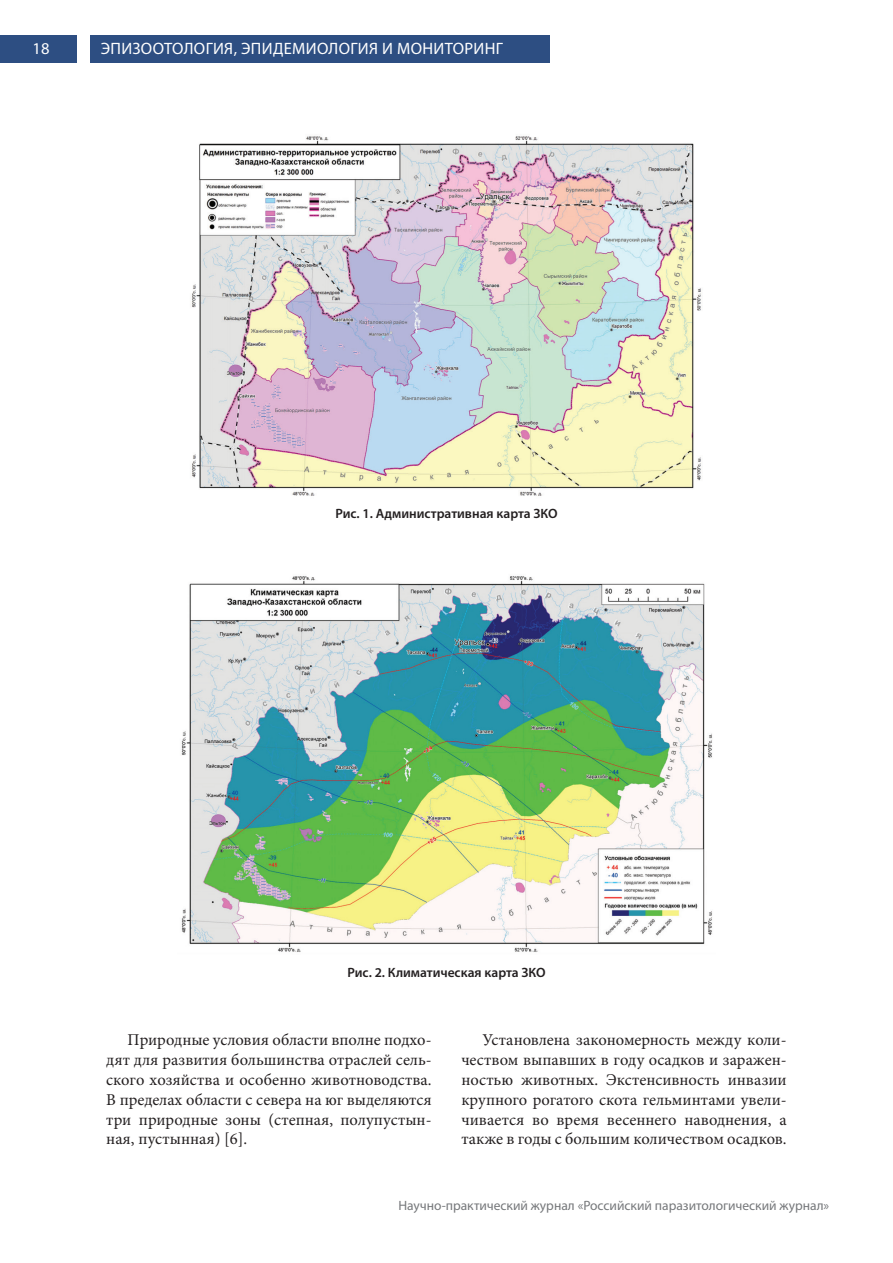
<style>
.page{position:relative;width:893px;height:1263px;background:#fff}
.page>*{position:absolute;margin:0;border:0;box-sizing:border-box;transform-origin:0 0}
.t1{font:16.5px/19.8px "Minion Pro";color:#231f20;text-align:justify}
.t2{font:16.5px "Myriad Pro";letter-spacing:.02em;color:#fff}
.t3{font:13.5px "Myriad Pro";color:#76787b}
.t4{font:600 13.5px "Myriad Pro";color:#231f20}
</style>
<div class="page">
<div style="left:0;top:36px;width:77px;height:27px;background:#2d4e82"></div>
<div style="left:90px;top:36px;width:460px;height:27px;background:#2d4e82"></div>
<img style="left:191px;top:136px;width:510px;height:360px">
<img style="left:181px;top:576px;width:531px;height:376px">
<p class="t2" style="left:33px;top:39px;width:18px">18</p>
<p class="t2" style="left:101px;top:39px;width:404px">ЭПИЗООТОЛОГИЯ, ЭПИДЕМИОЛОГИЯ И МОНИТОРИНГ</p>
<p class="t4" style="left:335px;top:504px;width:224px">Рис. 1. Административная карта ЗКО</p>
<p class="t4" style="left:347px;top:964px;width:200px">Рис. 2. Климатическая карта ЗКО</p>
<p class="t1" style="left:106px;top:1030px;width:327px;text-indent:21px">Природные условия области вполне подхо&shy;дят для развития большинства отраслей сель&shy;ского хозяйства и особенно животноводства.<br>В пределах области с севера на юг выделяются три природные зоны (степная, полупустын&shy;ная, пустынная) [6].</p>
<p class="t1" style="left:461px;top:1030px;width:327px;text-indent:21px">Установлена закономерность между коли&shy;чеством выпавших в году осадков и заражен&shy;ностью животных. Экстенсивность инвазии крупного рогатого скота гельминтами увели&shy;чивается во время весеннего наводнения, а также в годы с большим количеством осадков.</p>
<p class="t3" style="left:398px;top:1197px;width:432px">Научно-практический журнал «Российский паразитологический журнал»</p>
</div>
